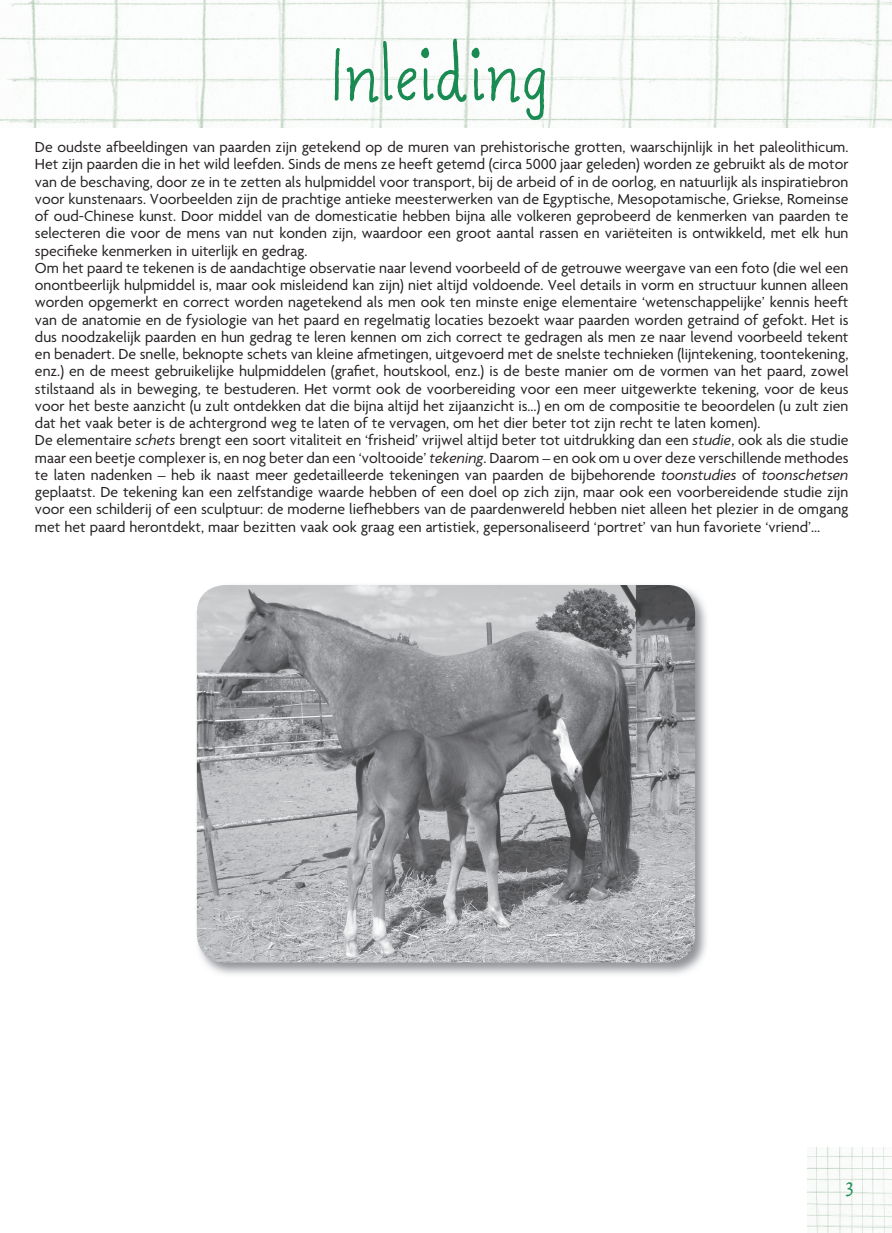
<style>
.page{position:relative;width:892px;height:1233px;background:#fff}
.page>*{position:absolute;margin:0;border:0;box-sizing:border-box;transform-origin:0 0}
.t1{font:63px "Ammys Handwriting";letter-spacing:.05em;color:#198b52;scale:.83 1}
.t2{font:23.4px "Alegreya";color:#198b52;scale:.83 1}
.t3{font:15.75px/17.2px "Agenda";color:#231f20}
.s1{font-style:italic}
</style>
<div class="page">
<img style="left:807px;top:1147px;width:85px;height:86px">
<img style="left:0;top:0;width:892px;height:127px">
<svg style="left:334px;top:38px;width:212px;height:90px"></svg>
<img style="left:196px;top:593px;width:511px;height:382px">
<img style="left:197px;top:585px;width:498px;height:378px">
<h1 class="t1" style="left:334px;top:33px;width:260px">Inleiding</h1>
<p class="t3" style="left:35px;top:138px;width:815px">De oudste afbeeldingen van paarden zijn getekend op de muren van prehistorische grotten, waarschijnlijk in het paleolithicum.<br>Het zijn paarden die in het wild leefden. Sinds de mens ze heeft getemd (circa 5000 jaar geleden) worden ze gebruikt als de motor van de beschaving, door ze in te zetten als hulpmiddel voor transport, bij de arbeid of in de oorlog, en natuurlijk als inspiratiebron voor kunstenaars. Voorbeelden zijn de prachtige antieke meesterwerken van de Egyptische, Mesopotamische, Griekse, Romeinse of oud-Chinese kunst. Door middel van de domesticatie hebben bijna alle volkeren geprobeerd de kenmerken van paarden te selecteren die voor de mens van nut konden zijn, waardoor een groot aantal rassen en variëteiten is ontwikkeld, met elk hun specifieke kenmerken in uiterlijk en gedrag.<br>Om het paard te tekenen is de aandachtige observatie naar levend voorbeeld of de getrouwe weergave van een foto (die wel een onontbeerlijk hulpmiddel is, maar ook misleidend kan zijn) niet altijd voldoende. Veel details in vorm en structuur kunnen alleen worden opgemerkt en correct worden nagetekend als men ook ten minste enige elementaire ‘wetenschappelijke’ kennis heeft van de anatomie en de fysiologie van het paard en regelmatig locaties bezoekt waar paarden worden getraind of gefokt. Het is dus noodzakelijk paarden en hun gedrag te leren kennen om zich correct te gedragen als men ze naar levend voorbeeld tekent en benadert. De snelle, beknopte schets van kleine afmetingen, uitgevoerd met de snelste technieken (lijntekening, toontekening, enz.) en de meest gebruikelijke hulpmiddelen (grafiet, houtskool, enz.) is de beste manier om de vormen van het paard, zowel stilstaand als in beweging, te bestuderen. Het vormt ook de voorbereiding voor een meer uitgewerkte tekening, voor de keus voor het beste aanzicht (u zult ontdekken dat die bijna altijd het zijaanzicht is…) en om de compositie te beoordelen (u zult zien dat het vaak beter is de achtergrond weg te laten of te vervagen, om het dier beter tot zijn recht te laten komen).<br>De elementaire <span class="s1">schets</span> brengt een soort vitaliteit en ‘frisheid’ vrijwel altijd beter tot uitdrukking dan een <span class="s1">studie</span>, ook als die studie maar een beetje complexer is, en nog beter dan een ‘voltooide’ <span class="s1">tekening</span>. Daarom – en ook om u over deze verschillende methodes te laten nadenken – heb ik naast meer gedetailleerde tekeningen van paarden de bijbehorende <span class="s1">toonstudies</span> of <span class="s1">toonschetsen </span>geplaatst. De tekening kan een zelfstandige waarde hebben of een doel op zich zijn, maar ook een voorbereidende studie zijn voor een schilderij of een sculptuur: de moderne liefhebbers van de paardenwereld hebben niet alleen het plezier in de omgang met het paard herontdekt, maar bezitten vaak ook graag een artistiek, gepersonaliseerd ‘portret’ van hun favoriete ‘vriend’…</p>
<h2 class="t2" style="left:846px;top:1172px;width:11px">3</h2>
</div>
